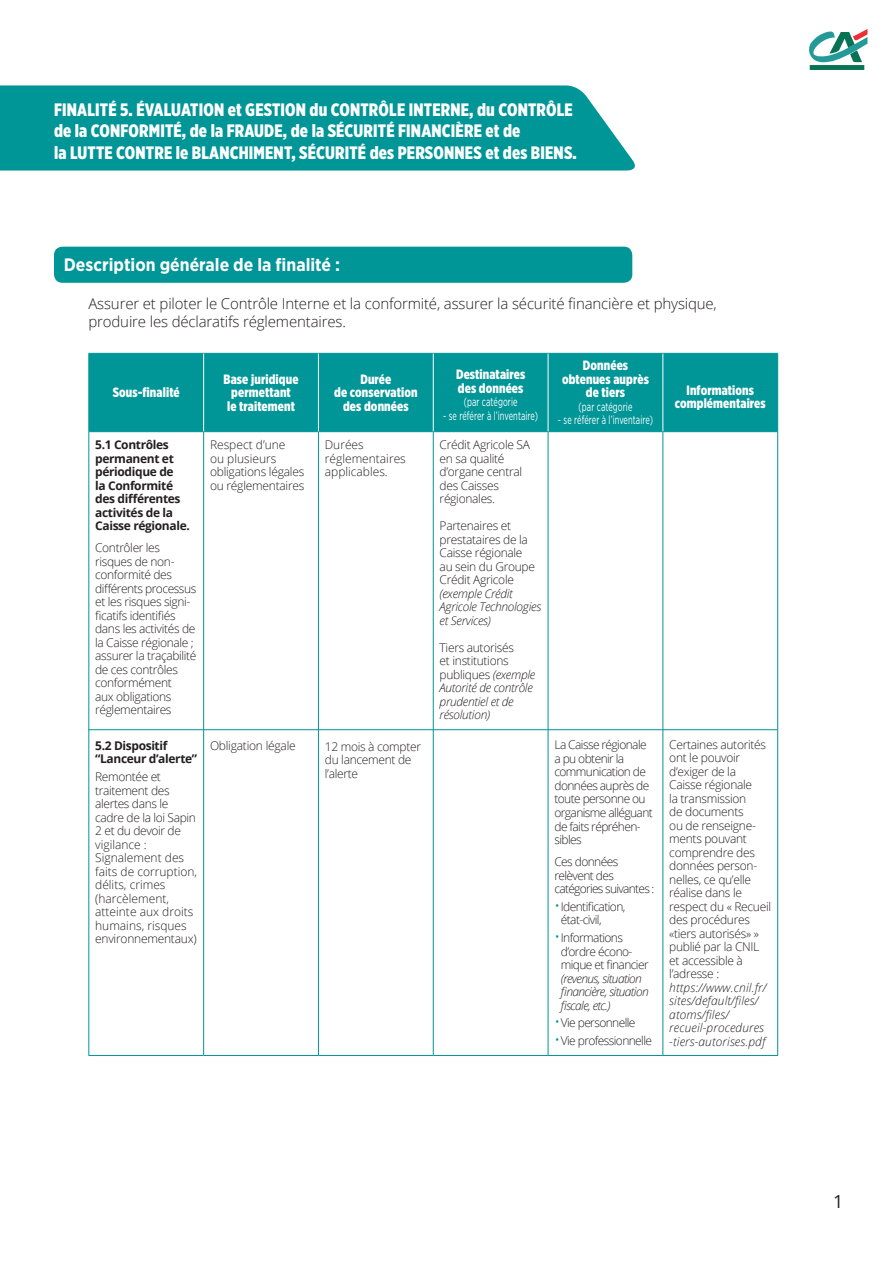
<style>
.page{position:relative;width:893px;height:1263px;background:#fff}
.page>*{position:absolute;margin:0;border:0;box-sizing:border-box;transform-origin:0 0}
.t1{font:900 18px/21.6px "Gotham X Narrow";letter-spacing:.01em;color:#fff}
.t2{font:700 18px "Gotham Narrow";color:#fff}
.t3{font:18px "Open Sans";color:#231f20}
.t4{font:300 15px/18px "Open Sans";letter-spacing:-.01em;color:#231f20}
.t5{font:900 13.5px/13.5px "Gotham X Narrow";letter-spacing:.01em;color:#fff;text-align:center}
.t6{font:300 12px/13.5px "Open Sans";letter-spacing:-.025em;color:#231f20}
.t7{font:300 12px/13.5px "Open Sans";letter-spacing:-.05em;color:#231f20}
.t8{font:300 12px/13.5px "Open Sans";color:#231f20}
.t9{font:italic 300 12px/13.5px "Open Sans";letter-spacing:-.025em;color:#231f20}
.t10{font:700 12px/13.5px "Open Sans";letter-spacing:-.03em;color:#231f20}
.t11{font:italic 300 12px/13.5px "Open Sans";letter-spacing:.01em;color:#231f20}
.t12{font:12px "Gotham Narrow";letter-spacing:.01em;color:#fff;scale:.72 1}
.t13{font:italic 300 12px/13.5px "Open Sans";letter-spacing:-.05em;color:#231f20}
.t14{font:300 12px/13.5px "Open Sans";letter-spacing:-.055em;color:#231f20}
.s1{font-style:normal}
.s2{font-size:15px;color:#009597}
</style>
<div class="page">
<svg style="left:809px;top:29px;width:58px;height:41px"></svg>
<div style="left:54px;top:247px;width:578px;height:36px;background:#009597;border-radius:9px"></div>
<div style="left:89px;top:354px;width:688px;height:77px;background:#009597"></div>
<hr style="left:88px;top:432px;width:1px;height:623px;background:#009597">
<hr style="left:203px;top:432px;width:1px;height:623px;background:#009597">
<hr style="left:318px;top:432px;width:1px;height:623px;background:#009597">
<hr style="left:433px;top:432px;width:1px;height:623px;background:#009597">
<hr style="left:548px;top:432px;width:1px;height:623px;background:#009597">
<hr style="left:662px;top:432px;width:1px;height:623px;background:#009597">
<hr style="left:777px;top:432px;width:1px;height:623px;background:#009597">
<hr style="left:88px;top:1055px;width:116px;height:1px;background:#009597">
<hr style="left:204px;top:1055px;width:114px;height:1px;background:#009597">
<hr style="left:318px;top:1055px;width:115px;height:1px;background:#009597">
<hr style="left:433px;top:1055px;width:115px;height:1px;background:#009597">
<hr style="left:548px;top:1055px;width:115px;height:1px;background:#009597">
<hr style="left:663px;top:1055px;width:115px;height:1px;background:#009597">
<hr style="left:88px;top:353px;width:116px;height:1px;background:#009597">
<hr style="left:88px;top:354px;width:1px;height:77px;background:#009597">
<hr style="left:204px;top:353px;width:114px;height:1px;background:#009597">
<hr style="left:318px;top:353px;width:115px;height:1px;background:#009597">
<hr style="left:433px;top:353px;width:115px;height:1px;background:#009597">
<hr style="left:548px;top:353px;width:115px;height:1px;background:#009597">
<hr style="left:663px;top:353px;width:115px;height:1px;background:#009597">
<hr style="left:777px;top:354px;width:1px;height:77px;background:#009597">
<hr style="left:88px;top:431px;width:116px;height:1px;background:#009597">
<hr style="left:204px;top:431px;width:114px;height:1px;background:#009597">
<hr style="left:318px;top:431px;width:115px;height:1px;background:#009597">
<hr style="left:433px;top:431px;width:115px;height:1px;background:#009597">
<hr style="left:548px;top:431px;width:115px;height:1px;background:#009597">
<hr style="left:663px;top:431px;width:115px;height:1px;background:#009597">
<hr style="left:203px;top:354px;width:1px;height:77px;background:#fff">
<hr style="left:318px;top:354px;width:1px;height:77px;background:#fff">
<hr style="left:433px;top:354px;width:1px;height:77px;background:#fff">
<hr style="left:548px;top:354px;width:1px;height:77px;background:#fff">
<hr style="left:662px;top:354px;width:1px;height:77px;background:#fff">
<div style="left:0;top:85px;width:635px;height:86px;background:#009597"></div>
<hr style="left:88px;top:729px;width:689px;height:1px;background:#009597">
<h1 class="t1" style="left:54px;top:98px;width:524px">FINALITÉ 5. ÉVALUATION et GESTION du CONTRÔLE INTERNE, du CONTRÔLE de la CONFORMITÉ, de la FRAUDE, de la SÉCURITÉ FINANCIÈRE et de<br>la LUTTE CONTRE le BLANCHIMENT, SÉCURITÉ des PERSONNES et des BIENS.</h1>
<h1 class="t2" style="left:64px;top:253px;width:278px">Description générale de la finalité :</h1>
<p class="t4" style="left:88px;top:294px;width:630px">Assurer et piloter le Contrôle Interne et la conformité, assurer la sécurité financière et physique, produire les déclaratifs réglementaires.</p>
<p class="t5" style="left:113px;top:385px;width:69px">Sous-finalité</p>
<p class="t10" style="left:95px;top:438px;width:96px">5.1 Contrôles permanent et périodique de<br>la Conformité des différentes activités de la<br>Caisse régionale.</p>
<p class="t6" style="left:95px;top:541px;width:103px">Contrôler les risques de non&shy;conformité des différents processus et les risques signi&shy;ficatifs identifiés dans les activités de la Caisse régionale ; assurer la traçabilité de ces contrôles conformément<br>aux obligations réglementaires</p>
<p class="t10" style="left:95px;top:738px;width:104px">5.2 Dispositif “Lanceur d’alerte”</p>
<p class="t8" style="left:95px;top:770px;width:103px">Remontée et traitement des alertes dans le cadre de la loi Sapin<br>2 et du devoir de vigilance :<br>Signalement des faits de corruption, délits, crimes (harcèlement, atteinte aux droits humains, risques environnementaux)</p>
<p class="t5" style="left:224px;top:372px;width:76px">Base juridique permettant<br>le traitement</p>
<p class="t5" style="left:334px;top:372px;width:85px">Durée<br>de conservation des données</p>
<p class="t5" style="left:456px;top:367px;width:71px;text-align:left">Destinataires des données</p>
<p class="t12" style="left:464px;top:394px;width:76px">(par catégorie</p>
<p class="t12" style="left:443px;top:408px;width:133px">- se référer à l’inventaire)</p>
<p class="t6" style="left:210px;top:438px;width:96px">Respect d’une<br>ou plusieurs obligations légales ou réglementaires</p>
<p class="t6" style="left:210px;top:738px;width:87px">Obligation légale</p>
<p class="t8" style="left:325px;top:438px;width:83px">Durées réglementaires applicables.</p>
<p class="t6" style="left:325px;top:739px;width:98px">12 mois à compter du lancement de l’alerte</p>
<p class="t6" style="left:440px;top:438px;width:92px">Crédit Agricole SA en sa qualité d’organe central des Caisses régionales.</p>
<p class="t6" style="left:440px;top:519px;width:97px">Partenaires et prestataires de la<br>Caisse régionale au sein du Groupe<br>Crédit Agricole</p>
<p class="t9" style="left:440px;top:586px;width:103px">(exemple Crédit<br>Agricole Technologies et Services)</p>
<p class="t9" style="left:440px;top:640px;width:97px"><span class="s1">Tiers autorisés<br>et institutions publiques</span> (exemple<br>Autorité de contrôle prudentiel et de résolution)</p>
<p class="t5" style="left:562px;top:358px;width:88px">Données obtenues auprès de tiers</p>
<p class="t12" style="left:578px;top:399px;width:76px">(par catégorie</p>
<p class="t12" style="left:558px;top:412px;width:133px">- se référer à l’inventaire)</p>
<p class="t7" style="left:554px;top:738px;width:100px">La Caisse régionale a pu obtenir la communication de données auprès de toute personne ou organisme alléguant de faits répréhen&shy;sibles</p>
<p class="t14" style="left:554px;top:854px;width:102px">Ces données relèvent des catégories suivantes :</p>
<p class="t7" style="left:561px;top:899px;width:66px;text-indent:-6px"><span class="s2">•</span>Identification, état-civil,</p>
<p class="t7" style="left:561px;top:930px;width:89px;text-indent:-6px"><span class="s2">•</span>Informations d’ordre écono&shy;mique et financier</p>
<p class="t13" style="left:561px;top:971px;width:89px">(revenus, situation financière, situation fiscale, etc.)</p>
<p class="t7" style="left:554px;top:1016px;width:83px"><span class="s2">•</span>Vie personnelle</p>
<p class="t7" style="left:554px;top:1033px;width:99px"><span class="s2">•</span>Vie professionnelle</p>
<p class="t5" style="left:675px;top:383px;width:92px">Informations complémentaires</p>
<p class="t6" style="left:669px;top:737px;width:103px">Certaines autorités ont le pouvoir d’exiger de la<br>Caisse régionale<br>la transmission<br>de documents<br>ou de renseigne&shy;ments pouvant comprendre des données person&shy;nelles, ce qu’elle réalise dans le respect du « Recueil des procédures «tiers autorisés» » publié par la CNIL et accessible à l’adresse :</p>
<p class="t11" style="left:669px;top:980px;width:99px">https://www.cnil.fr/ sites/default/files/ atoms/files/ recueil-procedures -tiers-autorises.pdf</p>
<h1 class="t3" style="left:833px;top:1189px;width:12px">1</h1>
</div>
